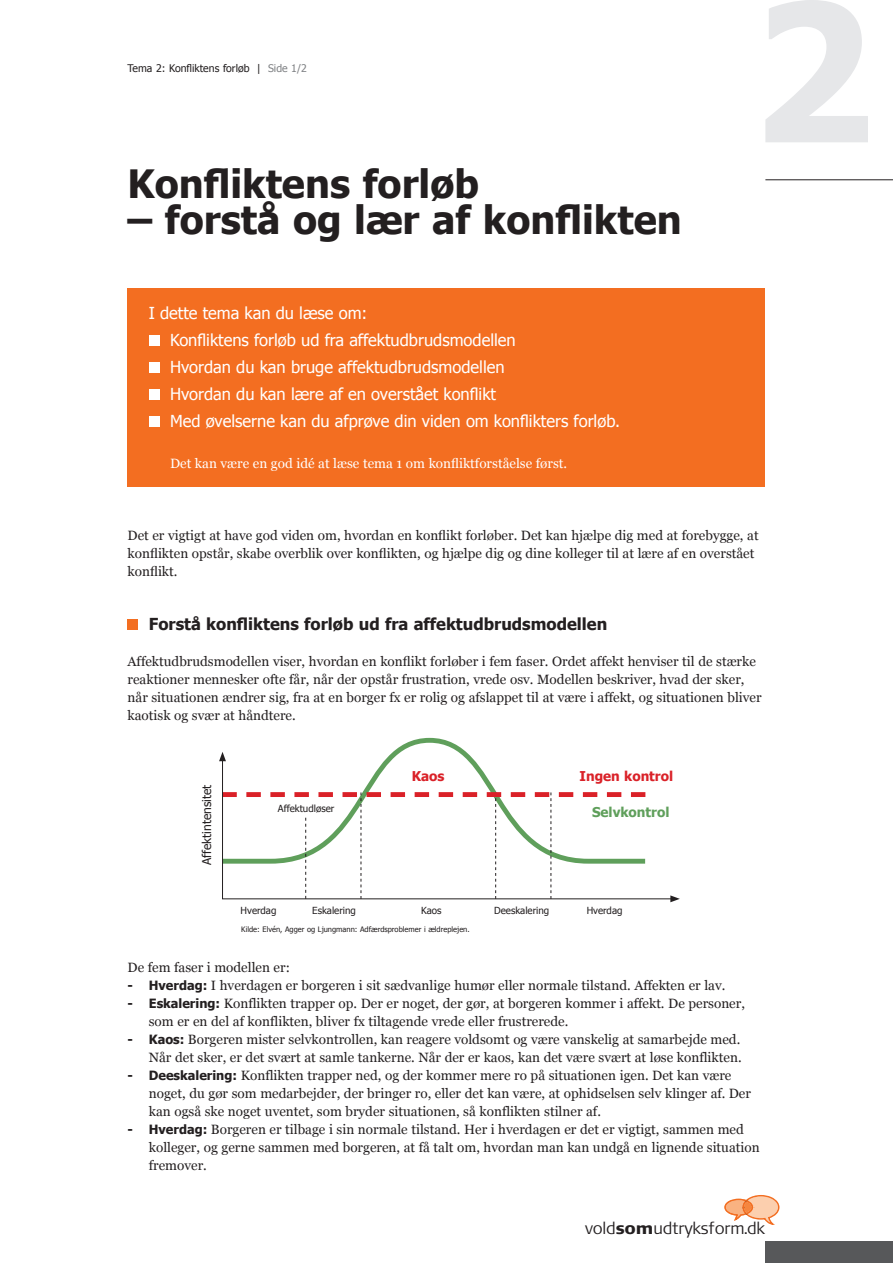
<style>
.page{position:relative;width:893px;height:1263px;background:#fff}
.page>*{position:absolute;margin:0;border:0;box-sizing:border-box;transform-origin:0 0}
.Rubrik{font:700 39px "Tahoma";color:#231f20}
.Trumpet{font:16.5px "Tahoma";color:#fff}
.Mellem{font:700 16.5px "Tahoma";color:#231f20}
.t1{font:300 16.5px "Signa Normal";letter-spacing:-.01em;color:#231f20}
.Indryk{font:13.5px/18px "Georgia";color:#231f20}
.Brød{font:13.5px/18px "Georgia";color:#231f20}
.Brød-2{font:13.5px "Georgia";color:#fff}
.Note{font:700 13.5px "Tahoma";color:#da2128}
.Note-2{font:700 13.5px "Tahoma";color:#5f9f5b}
.Note-3{font:12.15px "Tahoma";color:#231f20}
.Box{font:10.5px "Tahoma";color:#231f20}
.Note-4{font:9.75px "Tahoma";color:#231f20}
.Tabel{font:7.5px "Tahoma";color:#231f20}
.s1{color:#808285}
.s2{font-family:"Tahoma";font-weight:700;font-size:12.75px}
.s3{font-weight:900}
</style>
<div class="page">
<div style="left:765px;top:1242px;width:128px;height:21px;background:#57585a"></div>
<svg style="left:724px;top:1195px;width:55px;height:30px"></svg>
<div style="left:128px;top:288px;width:637px;height:198px;background:#f36e21"></div>
<div style="left:149px;top:335px;width:10px;height:11px;background:#fff"></div>
<div style="left:149px;top:362px;width:10px;height:11px;background:#fff"></div>
<div style="left:149px;top:389px;width:10px;height:11px;background:#fff"></div>
<div style="left:149px;top:416px;width:10px;height:11px;background:#fff"></div>
<div style="left:128px;top:619px;width:10px;height:11px;background:#f36e21"></div>
<svg style="left:219px;top:737px;width:253px;height:25px"></svg>
<svg style="left:222px;top:758px;width:448px;height:141px"></svg>
<svg style="left:219px;top:752px;width:7px;height:9px"></svg>
<svg style="left:670px;top:895px;width:10px;height:7px"></svg>
<svg style="left:765px;top:0;width:103px;height:142px"></svg>
<hr style="left:765px;top:180px;width:128px;height:1px;background:#231f20">
<p class="Box" style="left:128px;top:62px;width:181px">Tema 2: Konfliktens forløb | <span class="s1">Side 1/2</span></p>
<p class="Rubrik" style="left:128px;top:156px;width:353px">Konfliktens forløb</p>
<p class="Rubrik" style="left:128px;top:192px;width:556px">– forstå og lær af konflikten</p>
<p class="Trumpet" style="left:149px;top:302px;width:220px">I dette tema kan du læse om:</p>
<p class="Trumpet" style="left:170px;top:329px;width:347px">Konfliktens forløb ud fra affektudbrudsmodellen</p>
<p class="Trumpet" style="left:170px;top:356px;width:336px">Hvordan du kan bruge affektudbrudsmodellen</p>
<p class="Trumpet" style="left:170px;top:383px;width:328px">Hvordan du kan lære af en overstået konflikt</p>
<p class="Trumpet" style="left:170px;top:410px;width:452px">Med øvelserne kan du afprøve din viden om konflikters forløb.</p>
<p class="Brød-2" style="left:170px;top:456px;width:399px">Det kan være en god idé at læse tema 1 om konfliktforståelse først.</p>
<p class="Brød" style="left:128px;top:526px;width:633px">Det er vigtigt at have god viden om, hvordan en konflikt forløber. Det kan hjælpe dig med at forebygge, at konflikten opstår, skabe overblik over konflikten, og hjælpe dig og dine kolleger til at lære af en overstået konflikt.</p>
<p class="Mellem" style="left:149px;top:612px;width:460px">Forstå konfliktens forløb ud fra affektudbrudsmodellen</p>
<p class="Brød" style="left:128px;top:652px;width:636px">Affektudbrudsmodellen viser, hvordan en konflikt forløber i fem faser. Ordet affekt henviser til de stærke reaktioner mennesker ofte får, når der opstår frustration, vrede osv. Modellen beskriver, hvad der sker, når situationen ændrer sig, fra at en borger fx er rolig og afslappet til at være i affekt, og situationen bliver kaotisk og svær at håndtere.</p>
<p class="Note-3" style="left:199px;top:865px;width:82px;rotate:-90deg">Affektintensitet</p>
<p class="Note-4" style="left:278px;top:802px;width:58px">Affektudløser</p>
<p class="Note" style="left:412px;top:766px;width:34px">Kaos</p>
<p class="Note" style="left:579px;top:766px;width:95px">Ingen kontrol</p>
<p class="Note-2" style="left:592px;top:802px;width:79px">Selvkontrol</p>
<p class="Note-4" style="left:241px;top:904px;width:37px">Hverdag</p>
<p class="Note-4" style="left:312px;top:904px;width:45px">Eskalering</p>
<p class="Note-4" style="left:421px;top:904px;width:22px">Kaos</p>
<p class="Note-4" style="left:494px;top:904px;width:57px">Deeskalering</p>
<p class="Note-4" style="left:587px;top:904px;width:37px">Hverdag</p>
<p class="Tabel" style="left:241px;top:924px;width:230px">Kilde: Elvén, Agger og Ljungmann: Adfærdsproblemer i ældreplejen.</p>
<p class="Brød" style="left:128px;top:958px;width:164px">De fem faser i modellen er:</p>
<p class="Indryk" style="left:128px;top:976px;width:599px"><span class="s2">- Hverdag:</span> I hverdagen er borgeren i sit sædvanlige humør eller normale tilstand. Affekten er lav.</p>
<p class="Indryk" style="left:149px;top:994px;width:598px;text-indent:-21px"><span class="s2">- Eskalering:</span> Konflikten trapper op. Der er noget, der gør, at borgeren kommer i affekt. De personer, som er en del af konflikten, bliver fx tiltagende vrede eller frustrerede.</p>
<p class="Indryk" style="left:128px;top:1030px;width:616px;text-align:right"><span class="s2">- Kaos:</span> Borgeren mister selvkontrollen, kan reagere voldsomt og være vanskelig at samarbejde med.<br>Når det sker, er det svært at samle tankerne. Når der er kaos, kan det være svært at løse konflikten.</p>
<p class="Indryk" style="left:149px;top:1066px;width:604px;text-indent:-21px"><span class="s2">- Deeskalering:</span> Konflikten trapper ned, og der kommer mere ro på situationen igen. Det kan være noget, du gør som medarbejder, der bringer ro, eller det kan være, at ophidselsen selv klinger af. Der kan også ske noget uventet, som bryder situationen, så konflikten stilner af.</p>
<p class="Indryk" style="left:149px;top:1120px;width:612px;text-indent:-21px"><span class="s2">- Hverdag:</span> Borgeren er tilbage i sin normale tilstand. Her i hverdagen er det er vigtigt, sammen med kolleger, og gerne sammen med borgeren, at få talt om, hvordan man kan undgå en lignende situation fremover.</p>
<p class="t1" style="left:585px;top:1218px;width:181px">vold<span class="s3">som</span>udtryksform.dk</p>
</div>
